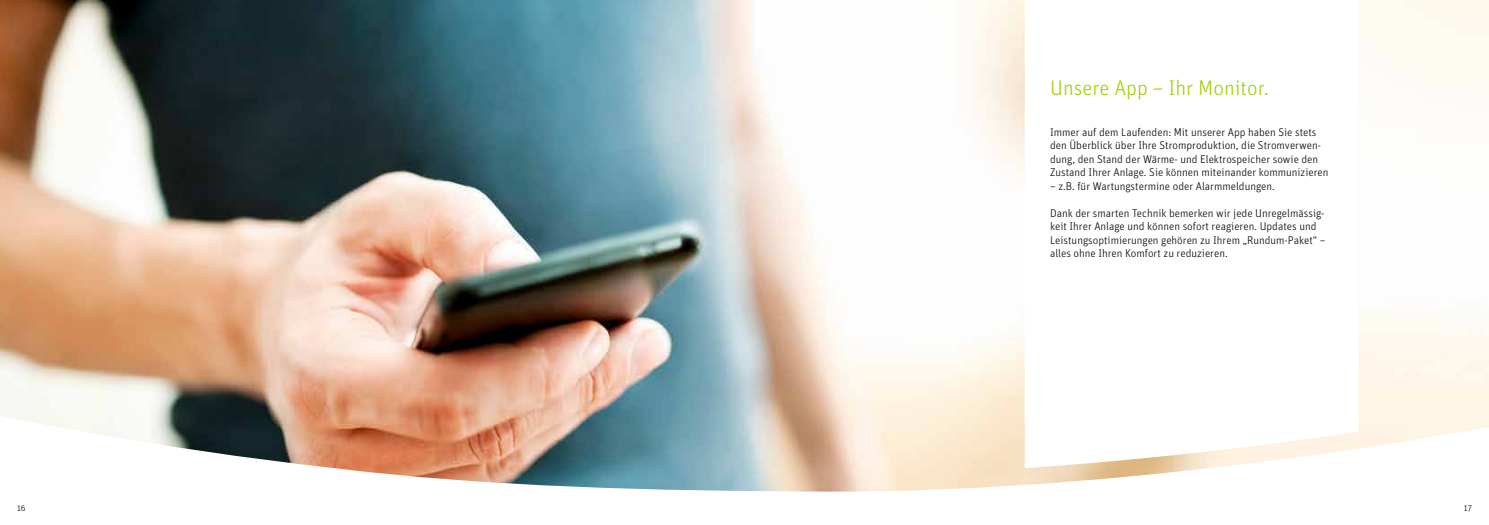
<style>
.page{position:relative;width:1489px;height:525px;background:#fff}
.page>*{position:absolute;margin:0;border:0;box-sizing:border-box;transform-origin:0 0}
.t1{font:300 21.25px "Unit OT";color:#a3d109}
.t2{font:300 11.25px/13.5px "Unit OT";color:#000}
.t3{font:300 8.88px "Unit OT";color:#000}
.t4{font:300 8.75px "Unit OT";color:#000}
</style>
<div class="page">
<img style="left:0;top:0;width:1488px;height:135px">
<img style="left:0;top:135px;width:1488px;height:357px">
<svg style="left:1024px;top:0;width:334px;height:468px"></svg>
<h1 class="t1" style="left:1050px;top:75px;width:220px">Unsere App – Ihr Monitor.</h1>
<p class="t2" style="left:1050px;top:125px;width:280px">Immer auf dem Laufenden: Mit unserer App haben Sie stets den Überblick über Ihre Stromproduktion, die Stromverwen&shy;dung, den Stand der Wärme- und Elektrospeicher sowie den Zustand Ihrer Anlage. Sie können miteinander kommunizieren</p>
<p class="t2" style="left:1050px;top:179px;width:226px">– z.B. für Wartungstermine oder Alarmmeldungen.</p>
<p class="t2" style="left:1050px;top:206px;width:277px">Dank der smarten Technik bemerken wir jede Unregelmässig&shy;keit Ihrer Anlage und können sofort reagieren. Updates und Leistungsoptimierungen gehören zu Ihrem „Rundum-Paket“ – alles ohne Ihren Komfort zu reduzieren.</p>
<p class="t4" style="left:17px;top:502px;width:10px">16</p>
<p class="t3" style="left:1463px;top:502px;width:10px">17</p>
</div>
